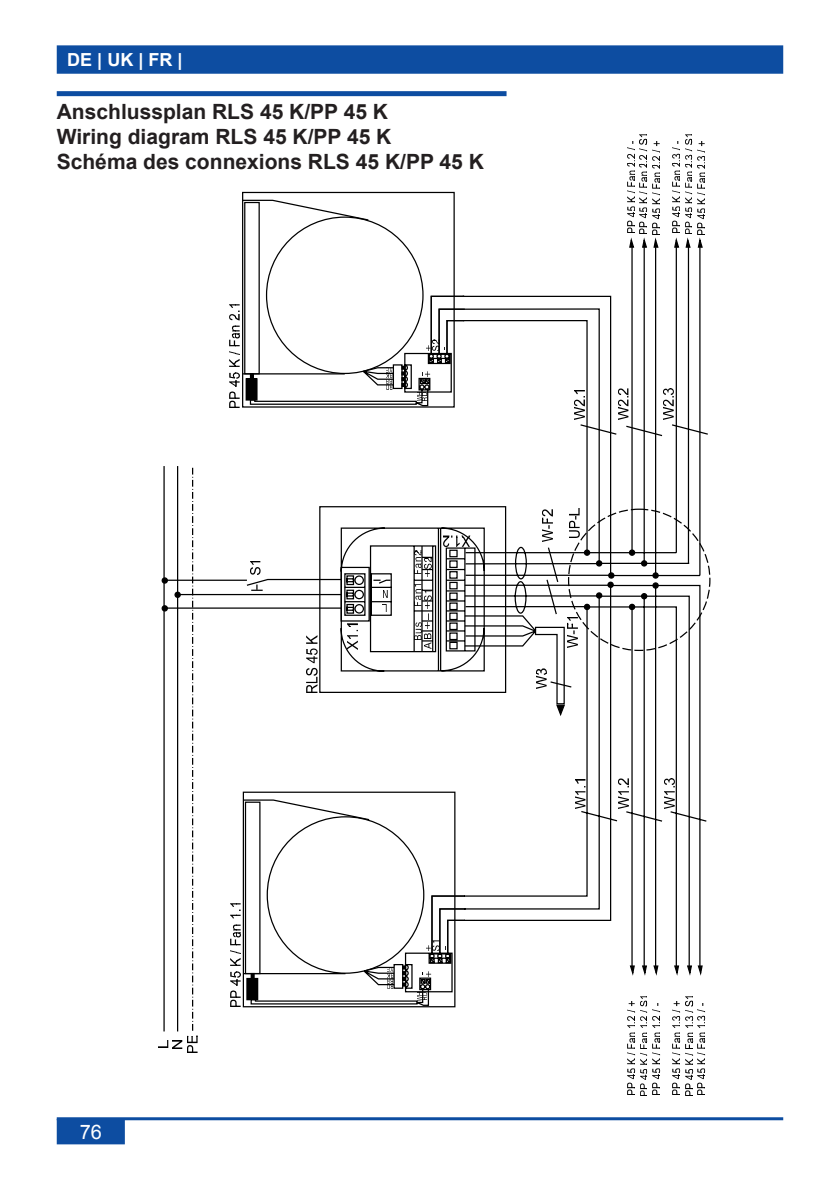
<style>
.page{position:relative;width:840px;height:1191px;background:#fff}
.page>*{position:absolute;margin:0;border:0;box-sizing:border-box;transform-origin:0 0}
.t1{font:700 21px/25.2px "Arial";color:#231f20}
.t2{font:20px "Arial";color:#fff}
.t3{font:700 18px "Arial";color:#fff}
</style>
<div class="page">
<div style="left:58px;top:1119px;width:66px;height:24px;background:#0d4da1"></div>
<div style="left:57px;top:1118px;width:68px;height:26px;border:2px solid #0d4da1"></div>
<hr style="left:57px;top:1117px;width:725px;height:3px;background:#0d4da1">
<hr style="left:163px;top:466px;width:2px;height:565px;background:#000">
<hr style="left:177px;top:466px;width:1px;height:565px;background:#000">
<svg style="left:192px;top:467px;width:1px;height:563px"></svg>
<img style="left:158px;top:1040px;width:11px;height:7px">
<img style="left:172px;top:1040px;width:11px;height:8px">
<img style="left:187px;top:1035px;width:11px;height:17px">
<svg style="left:163px;top:578px;width:143px;height:127px"></svg>
<svg style="left:466px;top:295px;width:152px;height:626px"></svg>
<svg style="left:586px;top:584px;width:121px;height:382px"></svg>
<img style="left:230px;top:903px;width:11px;height:103px">
<img style="left:229px;top:304px;width:11px;height:103px">
<svg style="left:306px;top:505px;width:200px;height:188px"></svg>
<hr style="left:610px;top:575px;width:89px;height:1px;background:#000">
<hr style="left:599px;top:563px;width:89px;height:1px;background:#000">
<hr style="left:586px;top:552px;width:90px;height:1px;background:#000">
<hr style="left:631px;top:247px;width:1px;height:305px;background:#000">
<hr style="left:643px;top:247px;width:1px;height:316px;background:#000">
<hr style="left:654px;top:247px;width:2px;height:328px;background:#000">
<hr style="left:675px;top:247px;width:1px;height:305px;background:#000">
<hr style="left:687px;top:247px;width:1px;height:316px;background:#000">
<hr style="left:699px;top:247px;width:1px;height:328px;background:#000">
<svg style="left:628px;top:964px;width:31px;height:12px"></svg>
<svg style="left:673px;top:964px;width:6px;height:12px"></svg>
<svg style="left:685px;top:964px;width:18px;height:12px"></svg>
<svg style="left:578px;top:237px;width:130px;height:200px"></svg>
<img style="left:627px;top:1001px;width:9px;height:93px">
<img style="left:640px;top:996px;width:13px;height:99px">
<img style="left:652px;top:1004px;width:9px;height:90px">
<img style="left:672px;top:1001px;width:9px;height:93px">
<img style="left:685px;top:996px;width:14px;height:99px">
<img style="left:697px;top:1004px;width:9px;height:90px">
<img style="left:627px;top:141px;width:8px;height:91px">
<img style="left:639px;top:134px;width:9px;height:99px">
<img style="left:652px;top:142px;width:8px;height:93px">
<img style="left:672px;top:141px;width:8px;height:91px">
<img style="left:685px;top:134px;width:8px;height:99px">
<img style="left:697px;top:142px;width:8px;height:93px">
<div style="left:583px;top:604px;width:7px;height:6px;border:1px solid #000;border-radius:50%"></div>
<div style="left:595px;top:592px;width:7px;height:6px;border:1px solid #000;border-radius:50%"></div>
<div style="left:607px;top:581px;width:6px;height:7px;border:1px solid #000;border-radius:50%"></div>
<svg style="left:607px;top:574px;width:6px;height:13px"></svg>
<div style="left:607px;top:572px;width:7px;height:6px;border:1px solid #000;border-radius:50%"></div>
<div style="left:595px;top:560px;width:7px;height:6px;border:1px solid #000;border-radius:50%"></div>
<div style="left:583px;top:549px;width:7px;height:7px;border:1px solid #000;border-radius:50%"></div>
<div style="left:628px;top:549px;width:7px;height:7px;border:1px solid #000;border-radius:50%"></div>
<div style="left:640px;top:560px;width:7px;height:6px;border:1px solid #000;border-radius:50%"></div>
<div style="left:628px;top:604px;width:7px;height:6px;border:1px solid #000;border-radius:50%"></div>
<div style="left:640px;top:593px;width:7px;height:6px;border:1px solid #000;border-radius:50%"></div>
<svg style="left:652px;top:572px;width:6px;height:16px"></svg>
<div style="left:652px;top:582px;width:6px;height:7px;border:1px solid #000;border-radius:50%"></div>
<div style="left:161px;top:605px;width:7px;height:6px;border:1px solid #000;border-radius:50%"></div>
<div style="left:174px;top:591px;width:7px;height:7px;border:1px solid #000;border-radius:50%"></div>
<div style="left:161px;top:577px;width:7px;height:6px;border:1px solid #000;border-radius:50%"></div>
<img style="left:250px;top:561px;width:11px;height:13px">
<img style="left:347px;top:624px;width:21px;height:25px">
<img style="left:443px;top:535px;width:54px;height:11px">
<img style="left:575px;top:780px;width:20px;height:29px">
<img style="left:618px;top:778px;width:21px;height:31px">
<img style="left:664px;top:778px;width:21px;height:31px">
<img style="left:574px;top:390px;width:21px;height:29px">
<img style="left:617px;top:388px;width:21px;height:31px">
<img style="left:663px;top:388px;width:21px;height:31px">
<img style="left:536px;top:668px;width:32px;height:20px">
<img style="left:569px;top:508px;width:21px;height:30px">
<svg style="left:545px;top:546px;width:14px;height:69px"></svg>
<img style="left:567px;top:617px;width:20px;height:30px">
<img style="left:542px;top:509px;width:20px;height:33px">
<svg style="left:242px;top:791px;width:214px;height:217px"></svg>
<svg style="left:242px;top:799px;width:224px;height:207px"></svg>
<img style="left:387px;top:967px;width:38px;height:4px">
<img style="left:387px;top:973px;width:38px;height:4px">
<img style="left:387px;top:979px;width:36px;height:10px">
<img style="left:446px;top:992px;width:6px;height:7px">
<img style="left:417px;top:992px;width:29px;height:8px">
<svg style="left:242px;top:191px;width:213px;height:217px"></svg>
<img style="left:466px;top:340px;width:12px;height:11px">
<svg style="left:242px;top:199px;width:224px;height:208px"></svg>
<img style="left:386px;top:368px;width:38px;height:10px">
<img style="left:386px;top:385px;width:37px;height:4px">
<img style="left:386px;top:379px;width:36px;height:4px">
<img style="left:446px;top:393px;width:5px;height:7px">
<img style="left:417px;top:393px;width:29px;height:8px">
<div style="left:57px;top:91px;width:449px;height:5px;background:#0d4da1"></div>
<div style="left:58px;top:46px;width:723px;height:27px;background:#0d4da1"></div>
<div style="left:57px;top:45px;width:725px;height:29px;border:2px solid #0d4da1"></div>
<p class="t3" style="left:67px;top:48px;width:117px">DE | UK | FR |</p>
<p class="t1" style="left:57px;top:99px;width:428px">Anschlussplan RLS 45 K/PP 45 K<br>Wiring diagram RLS 45 K/PP 45 K<br>Schéma des connexions RLS 45 K/PP 45 K</p>
<p class="t2" style="left:80px;top:1118px;width:24px">76</p>
</div>
